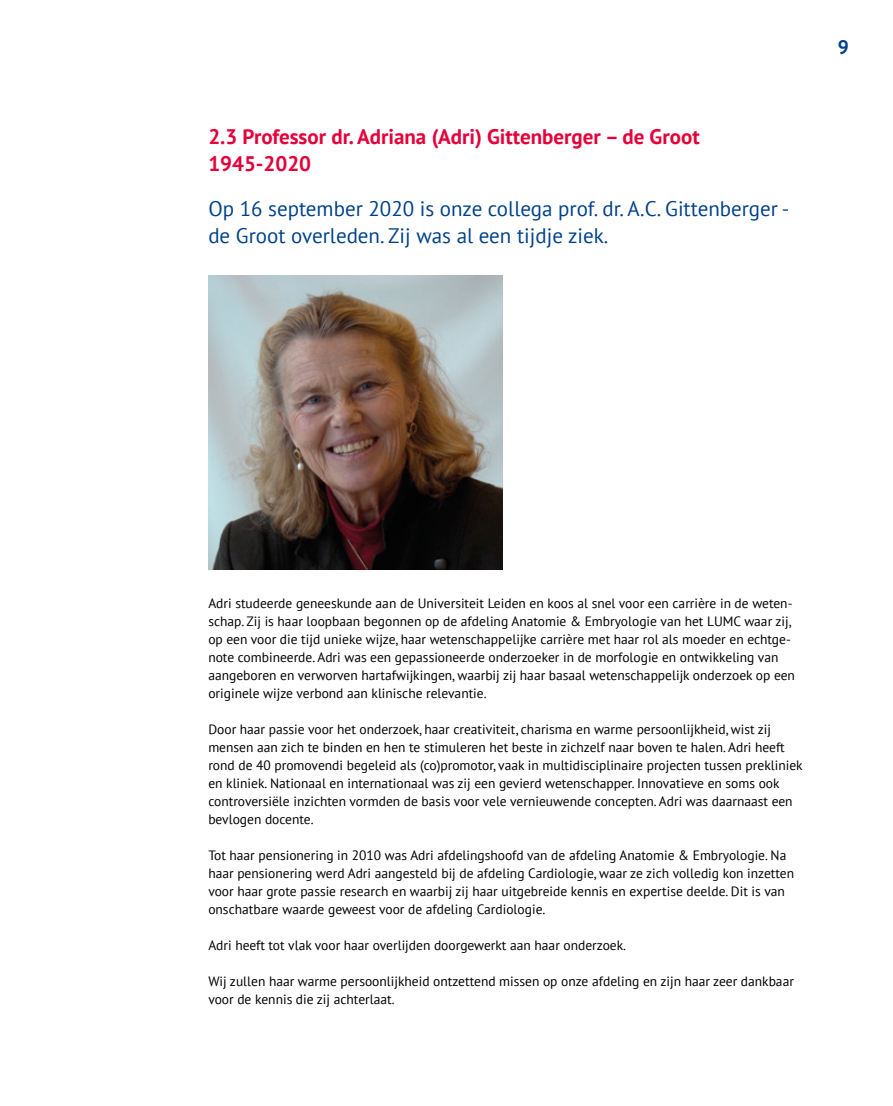
<style>
.page{position:relative;width:893px;height:1106px;background:#fff}
.page>*{position:absolute;margin:0;border:0;box-sizing:border-box;transform-origin:0 0}
.t1{font:21px/27px "PT Sans";color:#004289}
.t2{font:700 21px/27px "PT Sans";color:#e4003a}
.t3{font:700 19.5px "PT Sans";color:#004289}
.t4{font:13.5px/18px "PT Sans";color:#000}
</style>
<div class="page">
<img style="left:208px;top:275px;width:294px;height:294px">
<h1 class="t2" style="left:208px;top:123px;width:493px">2.3 Professor dr. Adriana (Adri) Gittenberger – de Groot<br>1945-2020</h1>
<h1 class="t1" style="left:208px;top:195px;width:583px">Op 16 september 2020 is onze collega prof. dr. A.C. Gittenberger - de Groot overleden. Zij was al een tijdje ziek.</h1>
<h2 class="t3" style="left:838px;top:34px;width:13px">9</h2>
<p class="t4" style="left:208px;top:593px;width:588px">Adri studeerde geneeskunde aan de Universiteit Leiden en koos al snel voor een carrière in de weten&shy;schap. Zij is haar loopbaan begonnen op de afdeling Anatomie &amp; Embryologie van het LUMC waar zij, op een voor die tijd unieke wijze, haar wetenschappelijke carrière met haar rol als moeder en echtge&shy;note combineerde. Adri was een gepassioneerde onderzoeker in de morfologie en ontwikkeling van aangeboren en verworven hartafwijkingen, waarbij zij haar basaal wetenschappelijk onderzoek op een originele wijze verbond aan klinische relevantie.</p>
<p class="t4" style="left:208px;top:719px;width:596px">Door haar passie voor het onderzoek, haar creativiteit, charisma en warme persoonlijkheid, wist zij mensen aan zich te binden en hen te stimuleren het beste in zichzelf naar boven te halen. Adri heeft rond de 40 promovendi begeleid als (co)promotor, vaak in multidisciplinaire projecten tussen prekliniek en kliniek. Nationaal en internationaal was zij een gevierd wetenschapper. Innovatieve en soms ook controversiële inzichten vormden de basis voor vele vernieuwende concepten. Adri was daarnaast een bevlogen docente.</p>
<p class="t4" style="left:208px;top:845px;width:587px">Tot haar pensionering in 2010 was Adri afdelingshoofd van de afdeling Anatomie &amp; Embryologie. Na haar pensionering werd Adri aangesteld bij de afdeling Cardiologie, waar ze zich volledig kon inzetten voor haar grote passie research en waarbij zij haar uitgebreide kennis en expertise deelde. Dit is van onschatbare waarde geweest voor de afdeling Cardiologie.</p>
<p class="t4" style="left:208px;top:935px;width:419px">Adri heeft tot vlak voor haar overlijden doorgewerkt aan haar onderzoek.</p>
<p class="t4" style="left:208px;top:971px;width:587px">Wij zullen haar warme persoonlijkheid ontzettend missen op onze afdeling en zijn haar zeer dankbaar voor de kennis die zij achterlaat.</p>
</div>
